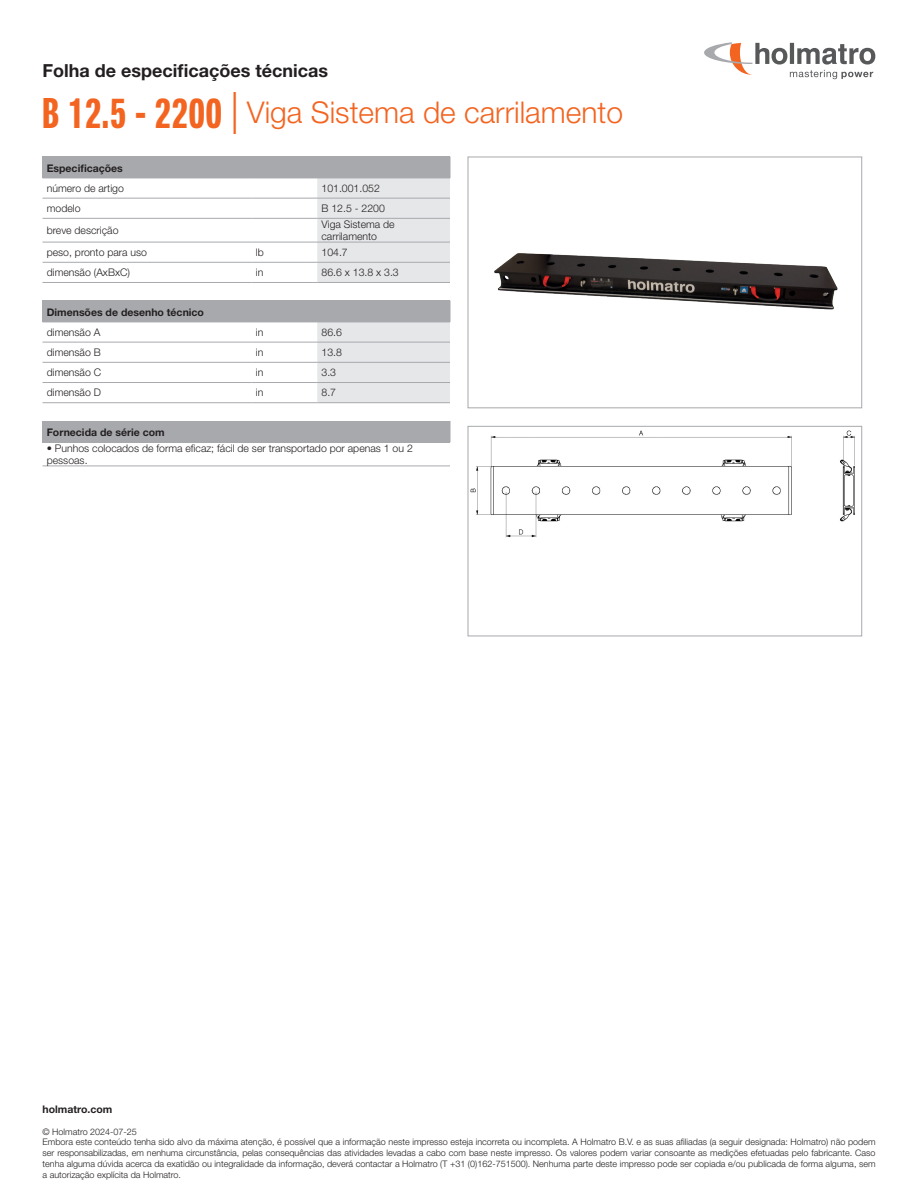
<style>
.page{position:relative;width:918px;height:1188px;background:#fff}
.page>*{position:absolute;margin:0;border:0;box-sizing:border-box;transform-origin:0 0}
.t1{font:300 30px "Helvetica Neue LT Std";color:#f36421}
.t2{font:700 18px "Helvetica Neue LT Std";color:#231f20}
.t3{font:300 10.5px/12px "Helvetica Neue LT Std";color:#231f20}
.t4{font:700 10.5px "Helvetica Neue LT Std";color:#231f20}
.t5{font:300 9px/10.8px "Helvetica Neue LT Std";color:#231f20}
.s1{font-family:"Neue Helvetica Pro 79 Cm";font-weight:700;font-size:42px}
.s2{font-size:42px}
</style>
<div class="page">
<svg style="left:704px;top:42px;width:171px;height:37px"></svg>
<div style="left:43px;top:157px;width:407px;height:21px;background:#a8a9ad"></div>
<svg style="left:317px;top:157px;width:134px;height:125px"></svg>
<hr style="left:43px;top:178px;width:209px;height:1px;background:#a8a9ad">
<hr style="left:252px;top:178px;width:65px;height:1px;background:#a8a9ad">
<hr style="left:317px;top:178px;width:133px;height:1px;background:#a8a9ad">
<hr style="left:43px;top:198px;width:209px;height:1px;background:#a8a9ad">
<hr style="left:252px;top:198px;width:65px;height:1px;background:#a8a9ad">
<hr style="left:317px;top:198px;width:133px;height:1px;background:#a8a9ad">
<hr style="left:43px;top:218px;width:209px;height:1px;background:#a8a9ad">
<hr style="left:252px;top:218px;width:65px;height:1px;background:#a8a9ad">
<hr style="left:317px;top:218px;width:133px;height:1px;background:#a8a9ad">
<hr style="left:43px;top:242px;width:209px;height:1px;background:#a8a9ad">
<hr style="left:252px;top:242px;width:65px;height:1px;background:#a8a9ad">
<hr style="left:317px;top:242px;width:133px;height:1px;background:#a8a9ad">
<hr style="left:43px;top:282px;width:209px;height:1px;background:#a8a9ad">
<hr style="left:43px;top:262px;width:209px;height:1px;background:#a8a9ad">
<hr style="left:252px;top:282px;width:65px;height:1px;background:#a8a9ad">
<hr style="left:252px;top:262px;width:65px;height:1px;background:#a8a9ad">
<hr style="left:317px;top:282px;width:133px;height:1px;background:#a8a9ad">
<hr style="left:317px;top:262px;width:133px;height:1px;background:#a8a9ad">
<div style="left:43px;top:301px;width:407px;height:21px;background:#a8a9ad"></div>
<svg style="left:317px;top:301px;width:134px;height:101px"></svg>
<hr style="left:43px;top:322px;width:209px;height:1px;background:#a8a9ad">
<hr style="left:252px;top:322px;width:65px;height:1px;background:#a8a9ad">
<hr style="left:317px;top:322px;width:133px;height:1px;background:#a8a9ad">
<hr style="left:43px;top:342px;width:209px;height:1px;background:#a8a9ad">
<hr style="left:252px;top:342px;width:65px;height:1px;background:#a8a9ad">
<hr style="left:317px;top:342px;width:133px;height:1px;background:#a8a9ad">
<hr style="left:43px;top:362px;width:209px;height:1px;background:#a8a9ad">
<hr style="left:252px;top:362px;width:65px;height:1px;background:#a8a9ad">
<hr style="left:317px;top:362px;width:133px;height:1px;background:#a8a9ad">
<hr style="left:43px;top:402px;width:209px;height:1px;background:#a8a9ad">
<hr style="left:43px;top:382px;width:209px;height:1px;background:#a8a9ad">
<hr style="left:252px;top:402px;width:65px;height:1px;background:#a8a9ad">
<hr style="left:252px;top:382px;width:65px;height:1px;background:#a8a9ad">
<hr style="left:317px;top:402px;width:133px;height:1px;background:#a8a9ad">
<hr style="left:317px;top:382px;width:133px;height:1px;background:#a8a9ad">
<div style="left:43px;top:421px;width:407px;height:21px;background:#a8a9ad"></div>
<svg style="left:450px;top:421px;width:1px;height:21px"></svg>
<hr style="left:43px;top:466px;width:407px;height:1px;background:#a8a9ad">
<hr style="left:43px;top:442px;width:407px;height:1px;background:#a8a9ad">
<img style="left:470px;top:430px;width:385px;height:108px">
<div style="left:468px;top:426px;width:394px;height:210px;border:1px solid #a8a9ad"></div>
<img style="left:494px;top:253px;width:344px;height:57px">
<div style="left:468px;top:157px;width:394px;height:251px;border:1px solid #a8a9ad"></div>
<h2 class="t2" style="left:43px;top:59px;width:287px">Folha de especificações técnicas</h2>
<h1 class="t1" style="left:43px;top:94px;width:582px"><span class="s1">B 12.5 - 2200</span> <span class="s2">|</span> Viga Sistema de carrilamento</h1>
<p class="t4" style="left:47px;top:161px;width:78px">Especificações</p>
<p class="t3" style="left:47px;top:182px;width:79px">número de artigo</p>
<p class="t3" style="left:322px;top:182px;width:60px">101.001.052</p>
<p class="t3" style="left:47px;top:202px;width:35px">modelo</p>
<p class="t3" style="left:322px;top:202px;width:65px">B 12.5 - 2200</p>
<p class="t3" style="left:47px;top:224px;width:73px">breve descrição</p>
<p class="t3" style="left:322px;top:218px;width:75px">Viga Sistema de carrilamento</p>
<p class="t3" style="left:47px;top:246px;width:102px">peso, pronto para uso</p>
<p class="t3" style="left:256px;top:246px;width:9px">lb</p>
<p class="t3" style="left:322px;top:246px;width:28px">104.7</p>
<p class="t3" style="left:47px;top:266px;width:85px">dimensão (AxBxC)</p>
<p class="t3" style="left:256px;top:266px;width:9px">in</p>
<p class="t3" style="left:322px;top:266px;width:79px">86.6 x 13.8 x 3.3</p>
<p class="t4" style="left:47px;top:305px;width:159px">Dimensões de desenho técnico</p>
<p class="t3" style="left:47px;top:326px;width:55px">dimensão A</p>
<p class="t3" style="left:256px;top:326px;width:9px">in</p>
<p class="t3" style="left:322px;top:326px;width:22px">86.6</p>
<p class="t3" style="left:47px;top:346px;width:56px">dimensão B</p>
<p class="t3" style="left:256px;top:346px;width:9px">in</p>
<p class="t3" style="left:322px;top:346px;width:22px">13.8</p>
<p class="t3" style="left:47px;top:366px;width:56px">dimensão C</p>
<p class="t3" style="left:256px;top:366px;width:9px">in</p>
<p class="t3" style="left:322px;top:366px;width:16px">3.3</p>
<p class="t3" style="left:47px;top:386px;width:56px">dimensão D</p>
<p class="t3" style="left:256px;top:386px;width:9px">in</p>
<p class="t3" style="left:322px;top:386px;width:16px">8.7</p>
<p class="t4" style="left:47px;top:426px;width:119px">Fornecida de série com</p>
<p class="t3" style="left:47px;top:442px;width:368px">• Punhos colocados de forma eficaz; fácil de ser transportado por apenas 1 ou 2 pessoas.</p>
<p class="t4" style="left:43px;top:1103px;width:71px">holmatro.com</p>
<p class="t5" style="left:43px;top:1126px;width:835px">© Holmatro 2024-07-25<br>Embora este conteúdo tenha sido alvo da máxima atenção, é possível que a informação neste impresso esteja incorreta ou incompleta. A Holmatro B.V. e as suas afiliadas (a seguir designada: Holmatro) não podem ser responsabilizadas, em nenhuma circunstância, pelas consequências das atividades levadas a cabo com base neste impresso. Os valores podem variar consoante as medições efetuadas pelo fabricante. Caso tenha alguma dúvida acerca da exatidão ou integralidade da informação, deverá contactar a Holmatro (T +31 (0)162-751500). Nenhuma parte deste impresso pode ser copiada e/ou publicada de forma alguma, sem a autorização explícita da Holmatro.</p>
</div>
